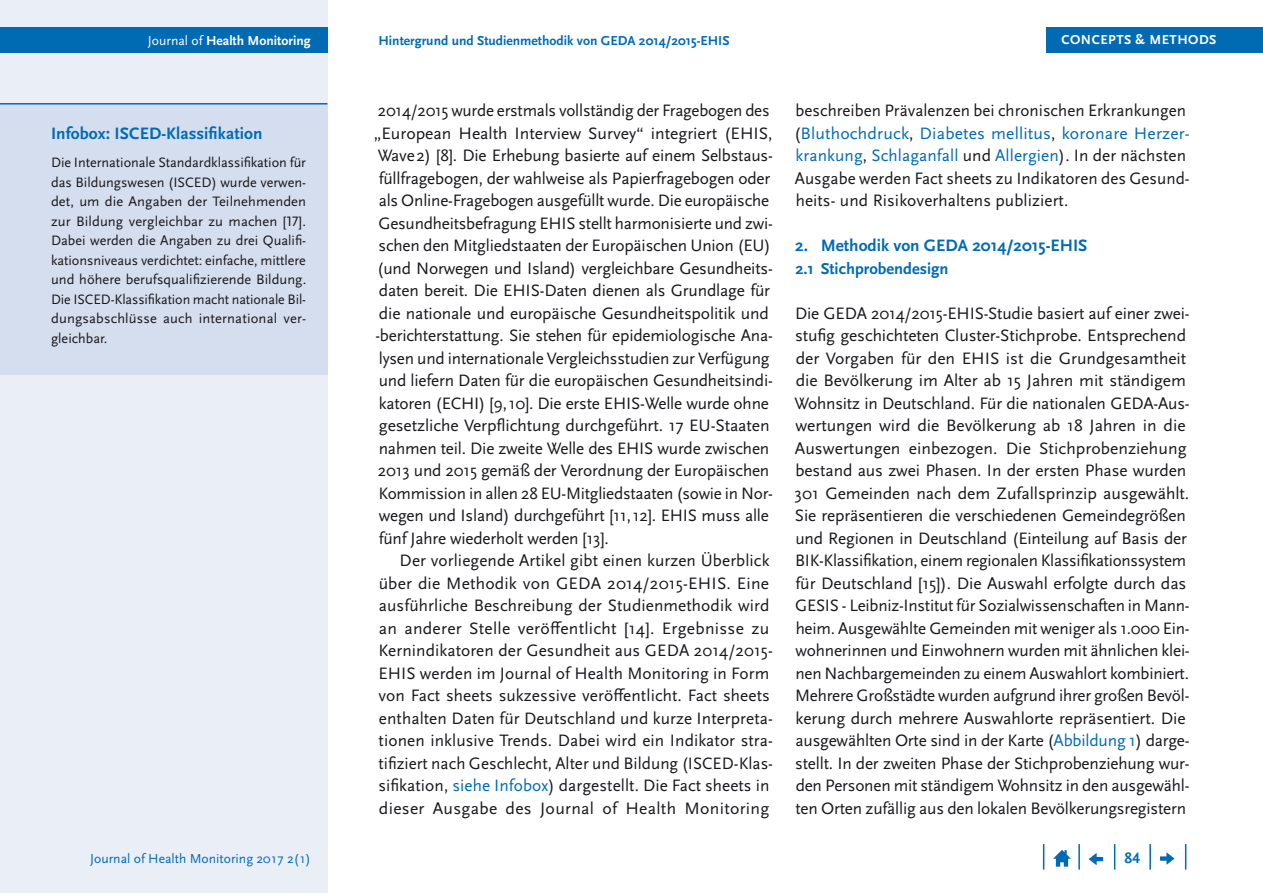
<style>
.page{position:relative;width:1263px;height:893px;background:#fff}
.page>*{position:absolute;margin:0;border:0;box-sizing:border-box;transform-origin:0 0}
.Copy_Einzug{font:17.25px/22.5px "Scala Sans Pro";letter-spacing:-.005em;color:#1a171c}
.Copy{font:17.25px/22.5px "Scala Sans Pro";letter-spacing:-.01em;color:#1a171c}
.t1{font:700 17.25px "Scala Sans Pro";letter-spacing:.005em;color:#006bb3}
.Copy_Einzug-2{font:17.25px "Scala Sans Pro";letter-spacing:.015em;color:#1a171c}
.t2{font:700 16.5px "Scala Sans Pro";color:#006bb3}
.t3{font:700 15.75px "Scala Sans Pro";color:#006bb3}
.BU_Quellenangabe{font:14.25px/19.5px "Scala Sans Pro";letter-spacing:.01em;color:#1a171c;text-align:justify}
.t4{font:700 13.65px "Scala Sans Pro";color:#006bb3}
.t5{font:13.65px "Scala Sans Pro";color:#006bb3}
.t6{font:700 13.65px "Scala Sans Pro";color:#fff}
.t7{font:700 13.5px "Scala Sans Pro";letter-spacing:.04em;color:#fff}
.s1{font-weight:400}
.s2{color:#006bb3}
</style>
<div class="page">
<div style="left:0;top:0;width:327px;height:893px;background:#eaeef7"></div>
<div style="left:0;top:28px;width:327px;height:25px;background:#006bb3"></div>
<svg style="left:1185px;top:844px;width:1px;height:26px"></svg>
<hr style="left:1149px;top:844px;width:2px;height:26px;background:#006bb3">
<svg style="left:1114px;top:844px;width:1px;height:26px"></svg>
<hr style="left:1078px;top:844px;width:2px;height:26px;background:#006bb3">
<svg style="left:1043px;top:844px;width:1px;height:26px"></svg>
<svg style="left:1053px;top:850px;width:18px;height:17px"></svg>
<svg style="left:1089px;top:853px;width:14px;height:12px"></svg>
<svg style="left:1160px;top:852px;width:14px;height:13px"></svg>
<div style="left:1046px;top:28px;width:217px;height:25px;background:#006bb3"></div>
<div style="left:0;top:104px;width:327px;height:271px;background:#d4deef"></div>
<hr style="left:0;top:103px;width:327px;height:2px;background:#006bb3">
<p class="t6" style="left:148px;top:33px;width:164px"><span class="s1">Journal of</span> Health Monitoring</p>
<p class="t4" style="left:378px;top:33px;width:353px">Hintergrund und Studienmethodik von GEDA 2014/2015-EHIS</p>
<h2 class="t1" style="left:51px;top:123px;width:213px">Infobox: ISCED-Klassifikation</h2>
<p class="BU_Quellenangabe" style="left:51px;top:153px;width:257px">Die Internationale Standardklassifikation für das Bildungswesen (ISCED) wurde verwen&shy;det, um die Angaben der Teilnehmenden zur Bildung vergleichbar zu machen [17].<br>Dabei werden die Angaben zu drei Qualifi&shy;kationsniveaus verdichtet: einfache, mittlere und höhere berufsqualifizierende Bildung.<br>Die ISCED-Klassifikation macht nationale Bil&shy;dungsabschlüsse auch international ver-</p>
<p class="BU_Quellenangabe" style="left:51px;top:328px;width:58px">gleichbar.</p>
<p class="Copy_Einzug" style="left:374px;top:99px;width:401px">2014/2015 wurde erstmals vollständig der Fragebogen des „European Health Interview Survey“ integriert (EHIS, Wave2) [8]. Die Erhebung basierte auf einem Selbstaus&shy;füllfragebogen, der wahlweise als Papierfragebogen oder als Online-Fragebogen ausgefüllt wurde. Die europäische Gesundheitsbefragung EHIS stellt harmonisierte und zwi&shy;schen den Mitgliedstaaten der Europäischen Union (EU) (und Norwegen und Island) vergleichbare Gesundheits&shy;daten bereit. Die EHIS-Daten dienen als Grundlage für die nationale und europäische Gesundheitspolitik und -berichterstattung. Sie stehen für epidemiologische Ana&shy;lysen und internationale Vergleichsstudien zur Verfügung und liefern Daten für die europäischen Gesundheitsindi&shy;katoren (ECHI) [9,10]. Die erste EHIS-Welle wurde ohne gesetzliche Verpflichtung durchgeführt. 17 EU-Staaten nahmen teil. Die zweite Welle des EHIS wurde zwischen 2013 und 2015 gemäß der Verordnung der Europäischen Kommission in allen 28 EU-Mitgliedstaaten (sowie in Nor&shy;wegen und Island) durchgeführt [11,12]. EHIS muss alle fünf Jahre wiederholt werden [13].</p>
<p class="Copy_Einzug" style="left:378px;top:549px;width:396px;text-indent:21px">Der vorliegende Artikel gibt einen kurzen Überblick über die Methodik von GEDA 2014/2015-EHIS. Eine ausführliche Beschreibung der Studienmethodik wird an anderer Stelle veröffentlicht [14]. Ergebnisse zu Kernindikatoren der Gesundheit aus GEDA 2014/2015- EHIS werden im Journal of Health Monitoring in Form von Fact sheets sukzessive veröffentlicht. Fact sheets enthalten Daten für Deutschland und kurze Interpreta&shy;tionen inklusive Trends. Dabei wird ein Indikator stra&shy;tifiziert nach Geschlecht, Alter und Bildung (ISCED-Klas&shy;sifikation, <span class="s2">siehe Infobox</span>) dargestellt. Die Fact sheets in</p>
<p class="Copy_Einzug-2" style="left:379px;top:798px;width:392px">dieser Ausgabe des Journal of Health Monitoring</p>
<p class="t7" style="left:1061px;top:32px;width:157px">CONCEPTS &amp; METHODS</p>
<p class="Copy_Einzug" style="left:794px;top:99px;width:397px">beschreiben Prävalenzen bei chronischen Erkrankungen (<span class="s2">Bluthochdruck</span>, <span class="s2">Diabetes mellitus</span>, <span class="s2">koronare Herzer&shy;krankung</span>, <span class="s2">Schlaganfall</span> und <span class="s2">Allergien</span>). In der nächsten Ausgabe werden Fact sheets zu Indikatoren des Gesund&shy;heits- und Risikoverhaltens publiziert.</p>
<h1 class="t1" style="left:795px;top:235px;width:294px">2. Methodik von GEDA 2014/2015-EHIS</h1>
<h2 class="t2" style="left:795px;top:258px;width:155px">2.1 Stichprobendesign</h2>
<p class="Copy" style="left:794px;top:302px;width:397px">Die GEDA 2014/2015-EHIS-Studie basiert auf einer zwei&shy;stufig geschichteten Cluster-Stichprobe. Entsprechend der Vorgaben für den EHIS ist die Grundgesamtheit die Bevölkerung im Alter ab 15 Jahren mit ständigem Wohnsitz in Deutschland. Für die nationalen GEDA-Aus&shy;wertungen wird die Bevölkerung ab 18 Jahren in die Auswertungen einbezogen. Die Stichprobenziehung bestand aus zwei Phasen. In der ersten Phase wurden 301 Gemeinden nach dem Zufallsprinzip ausgewählt.<br>Sie repräsentieren die verschiedenen Gemeindegrößen und Regionen in Deutschland (Einteilung auf Basis der BIK-Klassifikation, einem regionalen Klassifikationssystem für Deutschland [15]). Die Auswahl erfolgte durch das GESIS - Leibniz-Institut für Sozialwissenschaften in Mann&shy;heim. Ausgewählte Gemeinden mit weniger als 1.000 Ein&shy;wohnerinnen und Einwohnern wurden mit ähnlichen klei&shy;nen Nachbargemeinden zu einem Auswahlort kombiniert.<br>Mehrere Großstädte wurden aufgrund ihrer großen Bevöl&shy;kerung durch mehrere Auswahlorte repräsentiert. Die ausgewählten Orte sind in der Karte (<span class="s2">Abbildung 1</span>) darge&shy;stellt. In der zweiten Phase der Stichprobenziehung wur-</p>
<p class="Copy" style="left:795px;top:774px;width:396px">den Personen mit ständigem Wohnsitz in den ausgewähl&shy;ten Orten zufällig aus den lokalen Bevölkerungsregistern</p>
<p class="t5" style="left:90px;top:850px;width:222px">Journal of Health Monitoring 2017 2(1)</p>
<p class="t3" style="left:1124px;top:849px;width:17px">84</p>
</div>
